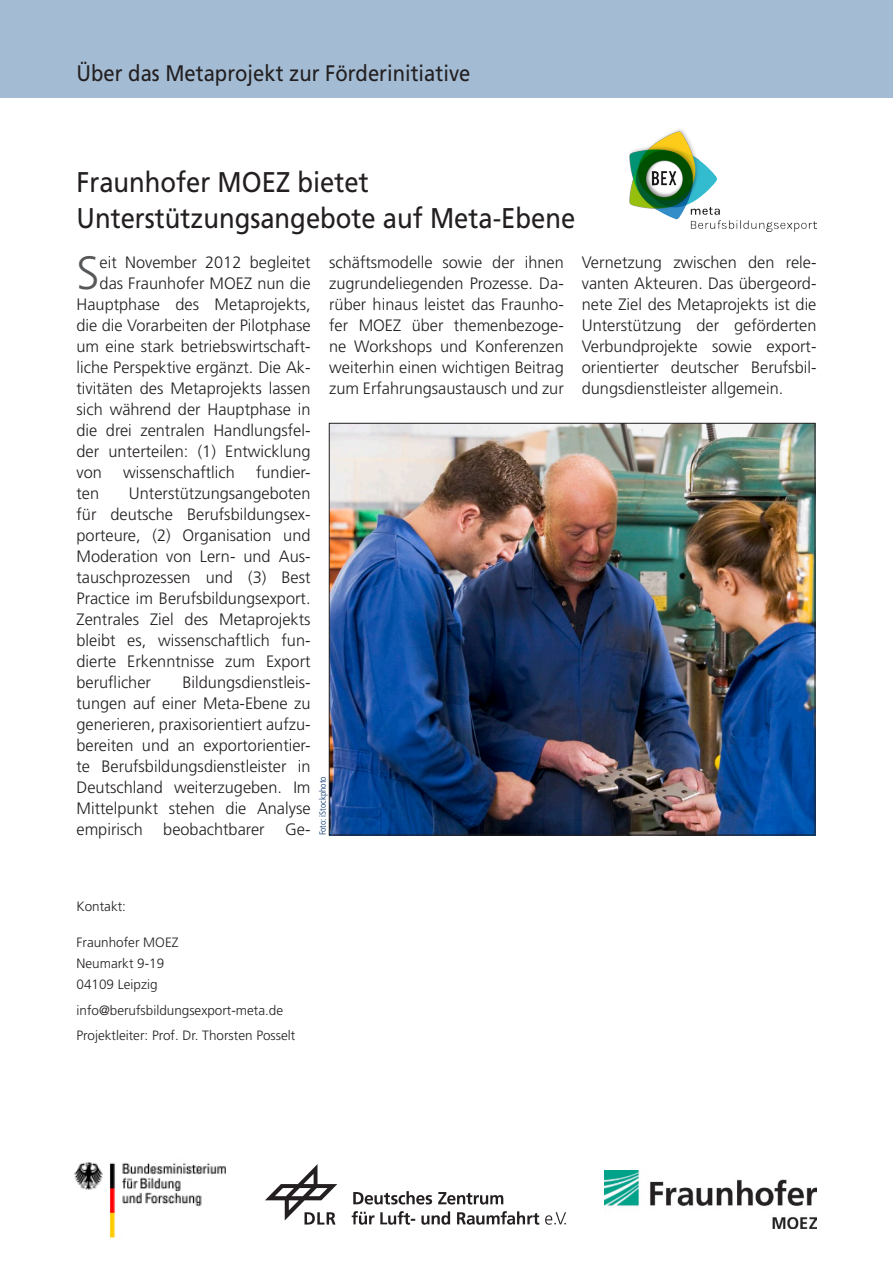
<style>
.page{position:relative;width:893px;height:1263px;background:#fff}
.page>*{position:absolute;margin:0;border:0;box-sizing:border-box;transform-origin:0 0}
.Grundtext{font:300 46.65px "Frutiger";color:#57585a}
.überschrift{font:28.5px "Frutiger";color:#231f20;scale:.9 1}
.Überschrift_neu{font:22.5px "Frutiger";color:#231f20;scale:.9 1}
.Grundtext-2{font:300 16.5px/21px "Frutiger";color:#231f20;text-align:justify}
.Zitat{font:300 13.5px "Frutiger";color:#231f20}
.Zitat-2{font:300 condensed 9px "Frutiger";color:#00326d;scale:1.04 1}
</style>
<div class="page">
<img style="left:74px;top:1162px;width:152px;height:76px">
<img style="left:266px;top:1165px;width:299px;height:60px">
<img style="left:604px;top:1170px;width:213px;height:58px">
<div style="left:0;top:0;width:893px;height:98px;background:#a3bcd4"></div>
<img style="left:331px;top:425px;width:482px;height:408px">
<img style="left:629px;top:129px;width:187px;height:103px">
<p class="Überschrift_neu" style="left:77px;top:60px;width:439px">Über das Metaprojekt zur Förderinitiative</p>
<p class="überschrift" style="left:77px;top:166px;width:326px">Fraunhofer MOEZ bietet</p>
<p class="überschrift" style="left:77px;top:202px;width:556px">Unterstützungsangebote auf Meta-Ebene</p>
<p class="Grundtext" style="left:77px;top:247px;width:25px">S</p>
<p class="Grundtext-2" style="left:100px;top:252px;width:212px">eit November 2012 begleitet</p>
<p class="Grundtext-2" style="left:100px;top:273px;width:212px">das Fraunhofer MOEZ nun die</p>
<p class="Grundtext-2" style="left:77px;top:294px;width:236px">Hauptphase des Metaprojekts,</p>
<p class="Grundtext-2" style="left:77px;top:315px;width:235px">die die Vorarbeiten der Pilotphase</p>
<p class="Grundtext-2" style="left:77px;top:336px;width:236px">um eine stark betriebswirtschaft-</p>
<p class="Grundtext-2" style="left:77px;top:357px;width:236px">liche Perspektive ergänzt. Die Ak-</p>
<p class="Grundtext-2" style="left:77px;top:378px;width:235px">tivitäten des Metaprojekts lassen</p>
<p class="Grundtext-2" style="left:77px;top:399px;width:235px">sich während der Hauptphase in</p>
<p class="Grundtext-2" style="left:77px;top:420px;width:236px">die drei zentralen Handlungsfel-</p>
<p class="Grundtext-2" style="left:77px;top:441px;width:236px">der unterteilen: (1) Entwicklung</p>
<p class="Grundtext-2" style="left:77px;top:462px;width:27px">von</p>
<p class="Grundtext-2" style="left:123px;top:462px;width:113px">wissenschaftlich</p>
<p class="Grundtext-2" style="left:256px;top:462px;width:56px">fundier-</p>
<p class="Grundtext-2" style="left:77px;top:483px;width:24px">ten</p>
<p class="Grundtext-2" style="left:77px;top:483px;width:236px;text-indent:52px">Unterstützungsangeboten für deutsche Berufsbildungsex&shy;porteure, (2) Organisation und Moderation von Lern- und Aus&shy;tauschprozessen und (3) Best Practice im Berufsbildungsexport.<br>Zentrales Ziel des Metaprojekts bleibt es, wissenschaftlich fun&shy;dierte Erkenntnisse zum Export beruflicher</p>
<p class="Grundtext-2" style="left:77px;top:672px;width:236px;text-indent:106px">Bildungsdienstleis&shy;tungen auf einer Meta-Ebene zu generieren, praxisorientiert aufzu&shy;bereiten und an exportorientier&shy;te Berufsbildungsdienstleister in Deutschland weiterzugeben. Im Mittelpunkt stehen die Analyse empirisch beobachtbarer Ge-</p>
<p class="Grundtext-2" style="left:329px;top:252px;width:236px">schäftsmodelle sowie der ihnen zugrundeliegenden Prozesse. Da&shy;rüber hinaus leistet das Fraunho&shy;fer MOEZ über themenbezoge&shy;ne Workshops und Konferenzen weiterhin einen wichtigen Beitrag zum Erfahrungsaustausch und zur</p>
<p class="Grundtext-2" style="left:582px;top:252px;width:236px">Vernetzung zwischen den rele&shy;vanten Akteuren. Das übergeord&shy;nete Ziel des Metaprojekts ist die Unterstützung der geförderten Verbundprojekte sowie export&shy;orientierter deutscher Berufsbil&shy;dungsdienstleister allgemein.</p>
<p class="Zitat-2" style="left:317px;top:835px;width:58px;rotate:-90deg">Foto: iStockphoto</p>
<p class="Zitat" style="left:77px;top:899px;width:51px">Kontakt:</p>
<p class="Zitat" style="left:77px;top:935px;width:104px">Fraunhofer MOEZ</p>
<p class="Zitat" style="left:77px;top:956px;width:89px">Neumarkt 9-19</p>
<p class="Zitat" style="left:77px;top:977px;width:83px">04109 Leipzig</p>
<p class="Zitat" style="left:77px;top:1002px;width:208px">info@berufsbildungsexport-meta.de</p>
<p class="Zitat" style="left:77px;top:1028px;width:220px">Projektleiter: Prof. Dr. Thorsten Posselt</p>
</div>
